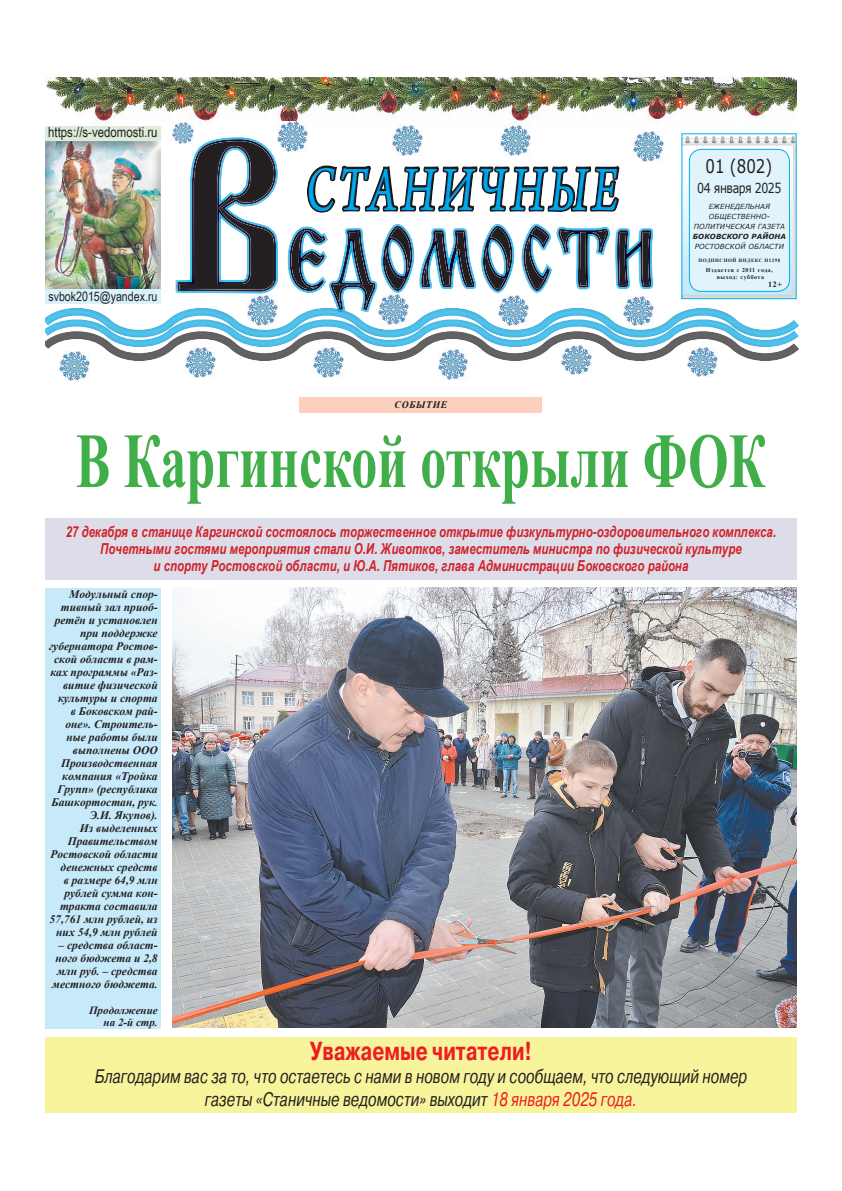
<style>
.page{position:relative;width:842px;height:1191px;background:#fff}
.page>*{position:absolute;margin:0;border:0;box-sizing:border-box;transform-origin:0 0}
.t1{font:700 78px "Times New Roman";color:#40ae49;scale:.67 1}
.t2{font:66.4px "Arno Pro Italic Sm Text";letter-spacing:.095em;color:#00aeef;scale:.7 1}
.t3{font:700 26px "Pragmatica C";color:#ee1d23;scale:.75 1}
.t4{font:italic 19.5px/23px "Pragmatica C";color:#231f20;text-align:center;scale:.75 1}
.t5{font:18.8px "Verdana";color:#231f20;scale:.8 1}
.t6{font:italic 700 15.1px/16.8px "Arial Narrow";color:#d1232a;text-align:center;scale:.93 1}
.t7{font:14px "Arial Narrow";color:#231f20}
.t8{font:13.8px "Verdana";letter-spacing:-.04em;color:#231f20;scale:.8 1}
.t9{font:13px "Arial Narrow";color:#231f20}
.t10{font:italic 700 11.5px/13px "Times New Roman";color:#231f20;text-align:center}
.t11{font:italic 700 11px/12px "Times New Roman";color:#231f20;text-align:right}
.t12{font:italic 700 10px "Times New Roman";letter-spacing:.065em;color:#231f20}
.t13{font:700 8px "Times New Roman";color:#231f20}
.t14{font:italic 7px/10px "Verdana";letter-spacing:.02em;color:#231f20;text-align:center}
.t15{font:italic 700 7px "Verdana";letter-spacing:.02em;color:#231f20}
.t16{font:700 6px/7px "Times New Roman";letter-spacing:.09em;color:#231f20;text-align:center}
.t17{font:700 5px "Times New Roman";letter-spacing:.09em;color:#231f20}
.s1{color:#ee1d23}
</style>
<div class="page">
<div style="left:45px;top:126px;width:116px;height:15px;background:#ddecd9"></div>
<svg style="left:45px;top:137px;width:754px;height:194px"></svg>
<div style="left:45px;top:331px;width:764px;height:43px;background:#808180;opacity:.5"></div>
<div style="left:44px;top:142px;width:127px;height:161px;background:#808180;opacity:.5"></div>
<div style="left:45px;top:289px;width:116px;height:14px;background:#d9f1fb"></div>
<img style="left:683px;top:136px;width:112px;height:161px">
<div style="left:689px;top:149px;width:100px;height:142px;background:#e1f4fc;border-radius:12px"></div>
<div style="left:689px;top:149px;width:101px;height:143px;border:1px solid #00aeef;border-radius:12px"></div>
<div style="left:45px;top:1037px;width:752px;height:76px;background:#f8f49c"></div>
<img style="left:45px;top:78px;width:752px;height:47px">
<img style="left:378px;top:295px;width:30px;height:29px">
<img style="left:248px;top:296px;width:30px;height:29px">
<img style="left:624px;top:296px;width:29px;height:29px">
<img style="left:499px;top:296px;width:30px;height:29px">
<img style="left:278px;top:122px;width:30px;height:29px">
<img style="left:393px;top:126px;width:29px;height:29px">
<img style="left:500px;top:126px;width:30px;height:29px">
<img style="left:634px;top:132px;width:29px;height:29px">
<img style="left:173px;top:123px;width:20px;height:20px">
<img style="left:60px;top:351px;width:29px;height:30px">
<img style="left:186px;top:348px;width:30px;height:29px">
<img style="left:313px;top:348px;width:30px;height:29px">
<img style="left:438px;top:350px;width:30px;height:29px">
<img style="left:561px;top:345px;width:30px;height:29px">
<img style="left:687px;top:347px;width:30px;height:29px">
<div style="left:300px;top:397px;width:242px;height:15px;background:#fcd0bd"></div>
<div style="left:45px;top:518px;width:752px;height:61px;background:#ddddea"></div>
<div style="left:45px;top:588px;width:116px;height:440px;background:#c6eafa"></div>
<img style="left:173px;top:588px;width:624px;height:439px">
<p class="t7" style="left:48px;top:122px;width:111px">https://s-vedomosti.ru</p>
<p class="t9" style="left:48px;top:287px;width:111px">svbok2015@yandex.ru</p>
<h2 class="t2" style="left:305px;top:151px;width:448px">СТАНИЧНЫЕ</h2>
<h3 class="t5" style="left:706px;top:153px;width:85px">01 (802)</h3>
<p class="t8" style="left:697px;top:179px;width:107px">04 января 2025</p>
<p class="t14" style="left:694px;top:201px;width:93px">ЕЖЕНЕДЕЛЬНАЯ<br>ОБЩЕСТВЕННО-<br>ПОЛИТИЧЕСКАЯ ГАЗЕТА</p>
<p class="t15" style="left:693px;top:232px;width:95px">БОКОВСКОГО РАЙОНА</p>
<p class="t14" style="left:695px;top:241px;width:91px">РОСТОВСКОЙ ОБЛАСТИ</p>
<p class="t17" style="left:699px;top:257px;width:83px">ПОДПИСНОЙ ИНДЕКС П1298</p>
<p class="t16" style="left:706px;top:266px;width:69px">Издается с 2011 года, выход: суббота</p>
<p class="t13" style="left:768px;top:279px;width:15px">12+</p>
<p class="t12" style="left:395px;top:398px;width:54px">событие</p>
<h1 class="t1" style="left:76px;top:405px;width:1032px">В Каргинской открыли ФОК</h1>
<p class="t6" style="left:66px;top:522px;width:765px">27 декабря в станице Каргинской состоялось торжественное открытие физкультурно-оздоровительного комплекса.<br>Почетными гостями мероприятия стали О.И. Животков, заместитель министра по физической культуре<br>и спорту Ростовской области, и Ю.А. Пятиков, глава Администрации Боковского района</p>
<p class="t10" style="left:69px;top:588px;width:90px">Модульный спор-</p>
<p class="t10" style="left:61px;top:601px;width:98px">тивный зал приоб-</p>
<p class="t10" style="left:55px;top:614px;width:105px">рет ён и установлен</p>
<p class="t10" style="left:80px;top:627px;width:79px">при поддержке</p>
<p class="t10" style="left:49px;top:640px;width:110px">губернат ора Ростов-</p>
<p class="t10" style="left:54px;top:653px;width:105px">ской области в рам-</p>
<p class="t10" style="left:50px;top:666px;width:109px">ках программы «Раз-</p>
<p class="t10" style="left:63px;top:679px;width:96px">витие физической</p>
<p class="t10" style="left:58px;top:692px;width:101px">культуры и спорта</p>
<p class="t10" style="left:71px;top:705px;width:88px">в Боковском рай-</p>
<p class="t10" style="left:65px;top:718px;width:94px">оне». Строитель-</p>
<p class="t10" style="left:67px;top:731px;width:93px">ные работ ы были</p>
<p class="t10" style="left:73px;top:744px;width:69px">выполнены ООО</p>
<p class="t10" style="left:61px;top:757px;width:98px">Производственная</p>
<p class="t10" style="left:62px;top:770px;width:97px">компания «Тройка</p>
<p class="t10" style="left:58px;top:783px;width:102px">Групп» (республика</p>
<p class="t10" style="left:52px;top:796px;width:108px">Башкорт ост ан, рук.</p>
<p class="t10" style="left:90px;top:809px;width:69px">Э.И. Якупов).</p>
<p class="t10" style="left:80px;top:822px;width:79px">Из выделенных</p>
<p class="t10" style="left:68px;top:835px;width:92px">Правительством</p>
<p class="t10" style="left:50px;top:847px;width:109px">Ростовской области</p>
<p class="t10" style="left:61px;top:860px;width:99px">денежных средств</p>
<p class="t10" style="left:64px;top:873px;width:95px">в размере 64,9 млн</p>
<p class="t10" style="left:64px;top:886px;width:95px">рублей сумма кон-</p>
<p class="t10" style="left:60px;top:899px;width:99px">тракта составила</p>
<p class="t10" style="left:50px;top:912px;width:110px">57,761 млн рублей, из</p>
<p class="t10" style="left:56px;top:925px;width:103px">них 54,9 млн рублей</p>
<p class="t10" style="left:52px;top:938px;width:107px">– средст ва област&shy;ного бюджет а и 2,8 млн руб. – средства мест ного бюджет а.</p>
<p class="t11" style="left:89px;top:1003px;width:70px">Продолжение на 2-й стр.</p>
<h3 class="t3" style="left:310px;top:1036px;width:298px">Уважаемые читатели!</h3>
<h3 class="t4" style="left:95px;top:1065px;width:871px">Благодарим вас за то, что остаетесь с нами в новом году и сообщаем, что следующий номер газеты «Станичные ведомости» выходит <span class="s1">18 января 2025 года.</span></h3>
</div>
